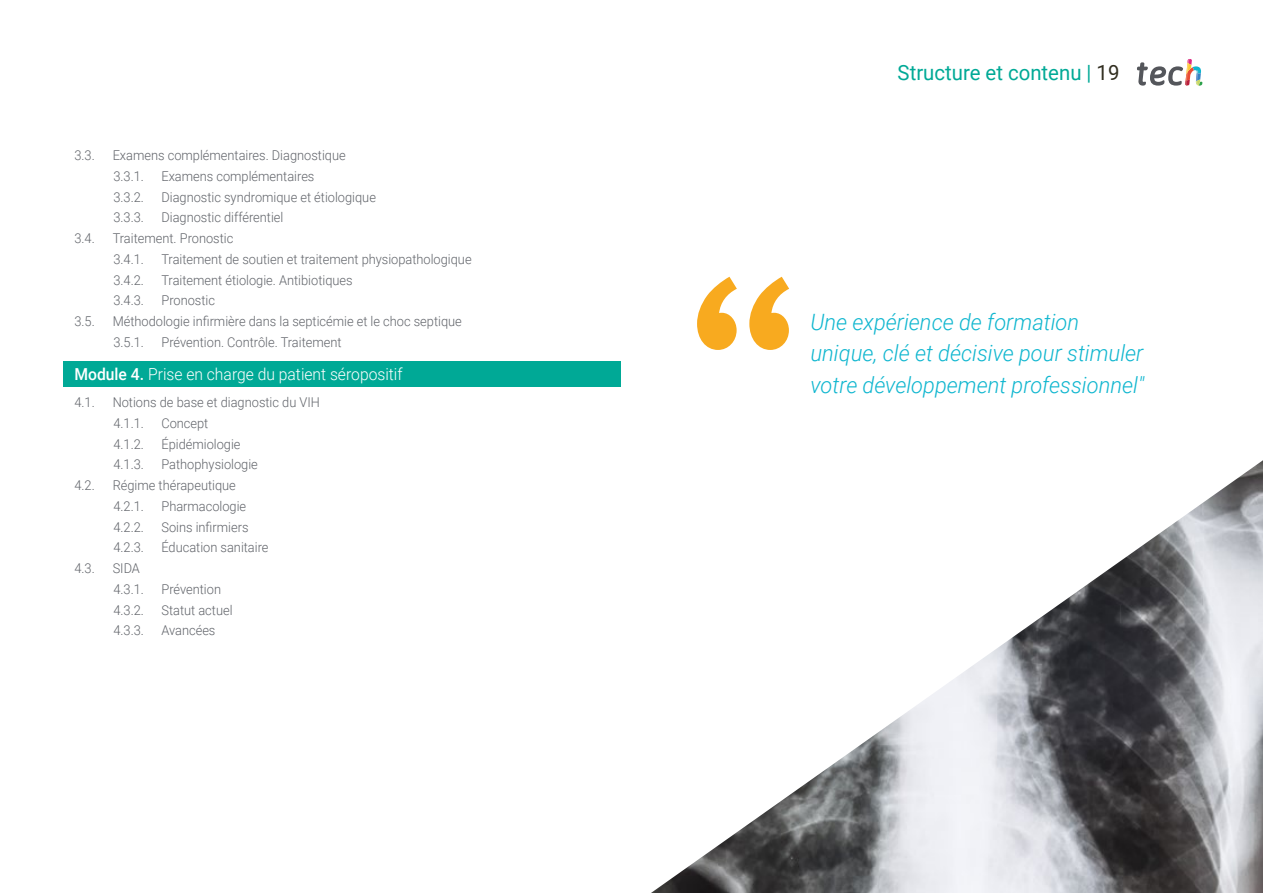
<style>
.page{position:relative;width:1263px;height:893px;background:#fff}
.page>*{position:absolute;margin:0;border:0;box-sizing:border-box;transform-origin:0 0}
.t1{font:italic 300 22.5px/31.5px "Roboto";color:#0fb6cf}
.t2{font:21px "Roboto";color:#00a996}
.t3{font:300 16.5px "Roboto";color:#fff;scale:.95 1}
.t4{font:300 13.5px/20.7px "Roboto";color:#61646a;scale:.95 1}
.s1{font-weight:500}
.s2{color:#312e20}
</style>
<div class="page">
<svg style="left:697px;top:277px;width:92px;height:73px"></svg>
<img style="left:651px;top:460px;width:612px;height:433px">
<svg style="left:1137px;top:59px;width:65px;height:27px"></svg>
<div style="left:63px;top:361px;width:558px;height:25px;background:#00a996"></div>
<p class="t4" style="left:74px;top:144px;width:23px">3.3.</p>
<p class="t4" style="left:113px;top:144px;width:247px">Examens complémentaires. Diagnostique<br>3.3.1.</p>
<p class="t4" style="left:161px;top:165px;width:163px">Examens complémentaires</p>
<p class="t4" style="left:113px;top:186px;width:34px">3.3.2.</p>
<p class="t4" style="left:161px;top:186px;width:227px">Diagnostic syndromique et étiologique</p>
<p class="t4" style="left:113px;top:207px;width:34px">3.3.3.</p>
<p class="t4" style="left:161px;top:207px;width:130px">Diagnostic différentiel</p>
<p class="t4" style="left:74px;top:227px;width:23px">3.4.</p>
<p class="t4" style="left:113px;top:227px;width:129px">Traitement. Pronostic<br>3.4.1.</p>
<p class="t4" style="left:161px;top:248px;width:328px">Traitement de soutien et traitement physiopathologique</p>
<p class="t4" style="left:113px;top:269px;width:34px">3.4.2.</p>
<p class="t4" style="left:161px;top:269px;width:203px">Traitement étiologie. Antibiotiques</p>
<p class="t4" style="left:113px;top:290px;width:34px">3.4.3.</p>
<p class="t4" style="left:161px;top:290px;width:58px">Pronostic</p>
<p class="t4" style="left:74px;top:310px;width:23px">3.5.</p>
<p class="t4" style="left:113px;top:310px;width:369px">Méthodologie infirmière dans la septicémie et le choc septique<br>3.5.1.</p>
<p class="t4" style="left:161px;top:331px;width:191px">Prévention. Contrôle. Traitement</p>
<p class="t3" style="left:74px;top:363px;width:347px"><span class="s1">Module 4.</span> Prise en charge du patient séropositif</p>
<p class="t4" style="left:74px;top:392px;width:23px">4.1.</p>
<p class="t4" style="left:113px;top:392px;width:220px">Notions de base et diagnostic du VIH<br>4.1.1.</p>
<p class="t4" style="left:161px;top:412px;width:51px">Concept</p>
<p class="t4" style="left:113px;top:433px;width:34px">4.1.2.</p>
<p class="t4" style="left:161px;top:433px;width:85px">Épidémiologie</p>
<p class="t4" style="left:113px;top:454px;width:34px">4.1.3.</p>
<p class="t4" style="left:161px;top:454px;width:103px">Pathophysiologie</p>
<p class="t4" style="left:74px;top:475px;width:23px">4.2.</p>
<p class="t4" style="left:113px;top:475px;width:131px">Régime thérapeutique<br>4.2.1.</p>
<p class="t4" style="left:161px;top:495px;width:91px">Pharmacologie</p>
<p class="t4" style="left:113px;top:516px;width:34px">4.2.2.</p>
<p class="t4" style="left:161px;top:516px;width:93px">Soins infirmiers</p>
<p class="t4" style="left:113px;top:537px;width:34px">4.2.3.</p>
<p class="t4" style="left:161px;top:537px;width:114px">Éducation sanitaire</p>
<p class="t4" style="left:74px;top:558px;width:23px">4.3.</p>
<p class="t4" style="left:113px;top:558px;width:34px">SIDA<br>4.3.1.</p>
<p class="t4" style="left:161px;top:578px;width:64px">Prévention</p>
<p class="t4" style="left:113px;top:599px;width:34px">4.3.2.</p>
<p class="t4" style="left:161px;top:599px;width:76px">Statut actuel</p>
<p class="t4" style="left:113px;top:620px;width:34px">4.3.3.</p>
<p class="t4" style="left:161px;top:620px;width:58px">Avancées</p>
<h2 class="t2" style="left:898px;top:57px;width:223px">Structure et contenu | <span class="s2">19</span></h2>
<h1 class="t1" style="left:810px;top:305px;width:335px">Une expérience de formation unique, clé et décisive pour stimuler votre développement professionnel"</h1>
</div>
